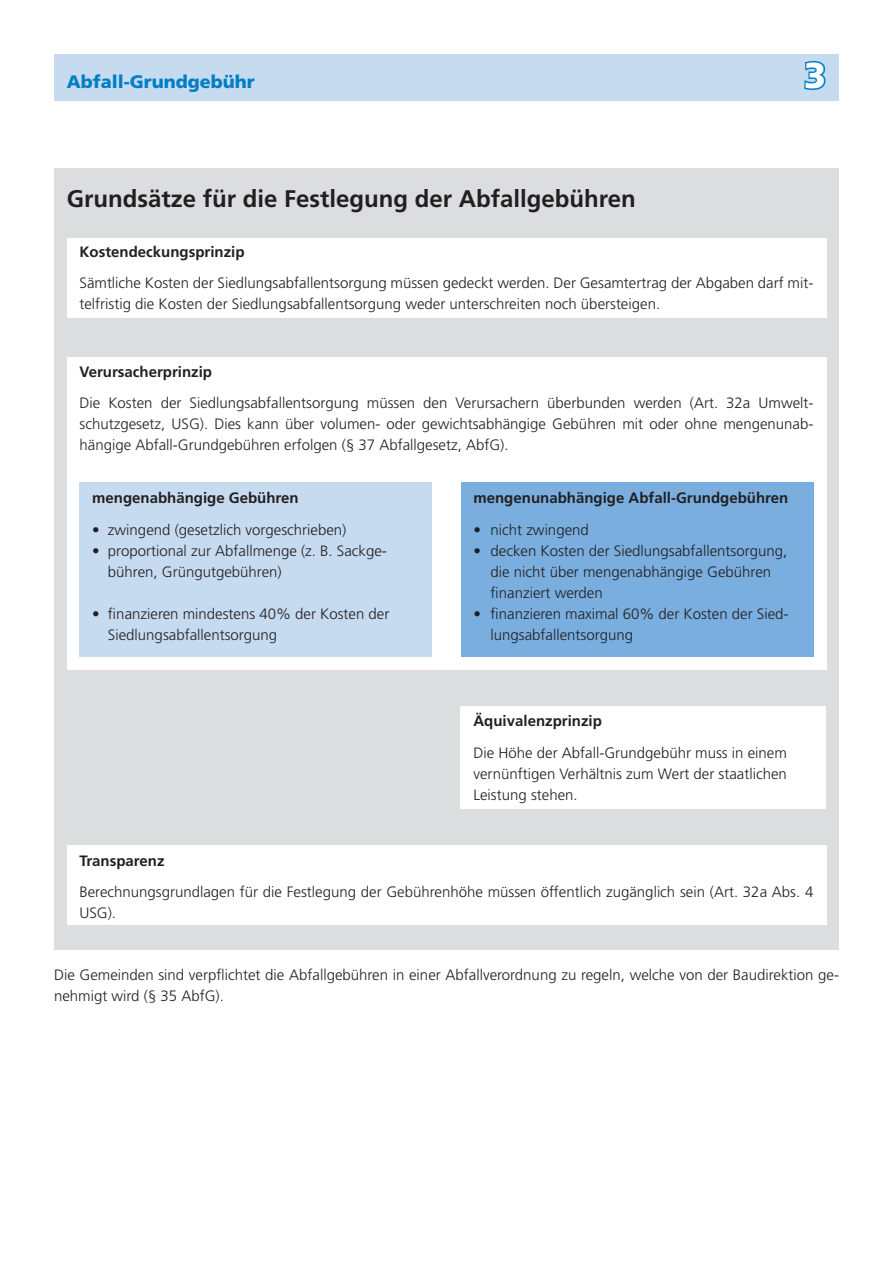
<style>
.page{position:relative;width:893px;height:1263px;background:#fff}
.page>*{position:absolute;margin:0;border:0;box-sizing:border-box;transform-origin:0 0}
.t1{font:900 36px "Frutiger";color:#fff}
.t2{font:700 24px "Frutiger";color:#231f20}
.t3{font:900 18px "Frutiger";color:#007ec5}
.t4{font:300 15px/21px "Frutiger";color:#231f20}
.t5{font:700 15px "Frutiger";color:#231f20}
</style>
<div class="page">
<div style="left:54px;top:169px;width:785px;height:781px;background:#dcdddf"></div>
<div style="left:67px;top:357px;width:759px;height:313px;background:#fff"></div>
<div style="left:80px;top:482px;width:352px;height:175px;background:#c6daf0"></div>
<div style="left:461px;top:482px;width:352px;height:175px;background:#79aede"></div>
<div style="left:461px;top:706px;width:365px;height:103px;background:#fff"></div>
<div style="left:67px;top:238px;width:759px;height:80px;background:#fff"></div>
<div style="left:67px;top:845px;width:759px;height:80px;background:#fff"></div>
<div style="left:54px;top:54px;width:785px;height:47px;background:#c6daf0"></div>
<svg style="left:804px;top:61px;width:22px;height:29px"></svg>
<p class="t3" style="left:67px;top:71px;width:190px">Abfall-Grundgebühr</p>
<h1 class="t1" style="left:804px;top:54px;width:24px">3</h1>
<h2 class="t2" style="left:67px;top:185px;width:570px">Grundsätze für die Festlegung der Abfallgebühren</h2>
<p class="t5" style="left:79px;top:243px;width:166px">Kostendeckungsprinzip</p>
<p class="t4" style="left:79px;top:272px;width:735px">Sämtliche Kosten der Siedlungsabfallentsorgung müssen gedeckt werden. Der Gesamtertrag der Abgaben darf mit&shy;telfristig die Kosten der Siedlungsabfallentsorgung weder unterschreiten noch übersteigen.</p>
<p class="t5" style="left:80px;top:362px;width:134px">Verursacherprinzip</p>
<p class="t4" style="left:79px;top:392px;width:735px;text-align:justify">Die Kosten der Siedlungsabfallentsorgung müssen den Verursachern überbunden werden (Art. 32a Umwelt&shy;schutzgesetz, USG). Dies kann über volumen- oder gewichtsabhängige Gebühren mit oder ohne mengenunab&shy;hängige Abfall-Grundgebühren erfolgen (§ 37 Abfallgesetz, AbfG).</p>
<p class="t5" style="left:92px;top:489px;width:208px">mengenabhängige Gebühren</p>
<p class="t4" style="left:92px;top:519px;width:256px">• zwingend (gesetzlich vorgeschrieben)</p>
<p class="t4" style="left:108px;top:540px;width:280px;text-indent:-16px">• proportional zur Abfallmenge (z. B. Sackge&shy;bühren, Grüngutgebühren)</p>
<p class="t4" style="left:108px;top:603px;width:283px;text-indent:-16px">• finanzieren mindestens 40% der Kosten der<br>Siedlungsabfallentsorgung</p>
<p class="t5" style="left:473px;top:489px;width:316px">mengenunabhängige Abfall-Grundgebühren</p>
<p class="t4" style="left:473px;top:519px;width:117px">• nicht zwingend</p>
<p class="t4" style="left:490px;top:540px;width:298px;text-indent:-17px">• decken Kosten der Siedlungsabfallentsorgung, die nicht über mengenabhängige Gebühren finanziert werden</p>
<p class="t4" style="left:490px;top:603px;width:300px;text-indent:-17px">• finanzieren maximal 60% der Kosten der Sied&shy;lungsabfallentsorgung</p>
<p class="t5" style="left:473px;top:712px;width:130px">Äquivalenzprinzip</p>
<p class="t4" style="left:473px;top:742px;width:315px;text-align:justify">Die Höhe der Abfall-Grundgebühr muss in einem vernünftigen Verhältnis zum Wert der staatlichen Leistung stehen.</p>
<p class="t5" style="left:79px;top:852px;width:87px">Transparenz</p>
<p class="t4" style="left:79px;top:882px;width:735px">Berechnungsgrundlagen für die Festlegung der Gebührenhöhe müssen öffentlich zugänglich sein (Art. 32a Abs. 4<br>USG).</p>
<p class="t4" style="left:54px;top:964px;width:786px">Die Gemeinden sind verpflichtet die Abfallgebühren in einer Abfallverordnung zu regeln, welche von der Baudirektion ge&shy;nehmigt wird (§ 35 AbfG).</p>
</div>
